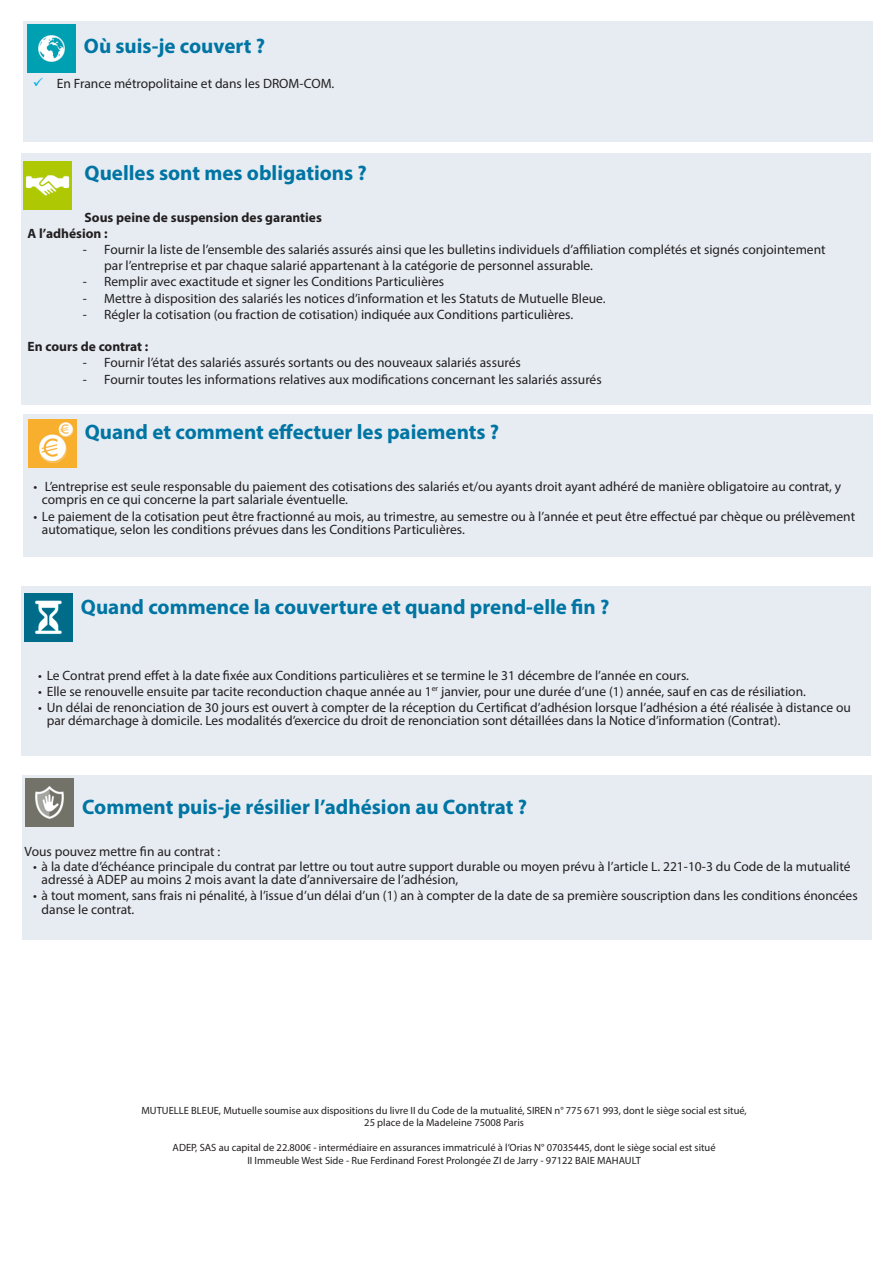
<style>
.page{position:relative;width:893px;height:1263px;background:#fff}
.page>*{position:absolute;margin:0;border:0;box-sizing:border-box;transform-origin:0 0}
.t1{font:700 21px "Myriad Pro";color:#0075a3}
.t2{font:13.5px/13.5px "Myriad Pro";color:#231f20}
.t3{font:700 13.5px/16.2px "Myriad Pro";color:#231f20}
.t4{font:10.5px/12.6px "Myriad Pro";color:#231f20;text-align:center}
</style>
<div class="page">
<div style="left:24px;top:414px;width:849px;height:143px;background:#e6ecf2"></div>
<div style="left:21px;top:586px;width:849px;height:170px;background:#e6ecf2"></div>
<div style="left:23px;top:775px;width:849px;height:165px;background:#e6ecf2"></div>
<div style="left:23px;top:21px;width:849px;height:121px;background:#e6ecf2"></div>
<div style="left:21px;top:153px;width:850px;height:251px;background:#e6ecf2"></div>
<img style="left:26px;top:778px;width:48px;height:48px">
<img style="left:24px;top:161px;width:48px;height:48px">
<img style="left:28px;top:420px;width:48px;height:48px">
<img style="left:24px;top:594px;width:48px;height:48px">
<img style="left:27px;top:25px;width:48px;height:48px">
<h1 class="t1" style="left:84px;top:32px;width:183px">Où suis-je couvert ?</h1>
<p class="t2" style="left:57px;top:77px;width:279px">En France métropolitaine et dans les DROM-COM.</p>
<h1 class="t1" style="left:85px;top:159px;width:284px">Quelles sont mes obligations ?</h1>
<p class="t3" style="left:28px;top:208px;width:296px;text-indent:57px">Sous peine de suspension des garanties<br>A l’adhésion :</p>
<p class="t2" style="left:104px;top:241px;width:723px;line-height:16.2px;text-indent:-21px">- Fournir la liste de l’ensemble des salariés assurés ainsi que les bulletins individuels d’affiliation complétés et signés conjointement par l’entreprise et par chaque salarié appartenant à la catégorie de personnel assurable.</p>
<p class="t2" style="left:83px;top:275px;width:363px">- Remplir avec exactitude et signer les Conditions Particulières</p>
<p class="t2" style="left:83px;top:291px;width:524px">- Mettre à disposition des salariés les notices d’information et les Statuts de Mutuelle Bleue.</p>
<p class="t2" style="left:83px;top:307px;width:492px">- Régler la cotisation (ou fraction de cotisation) indiquée aux Conditions particulières.</p>
<p class="t3" style="left:28px;top:338px;width:122px">En cours de contrat :</p>
<p class="t2" style="left:83px;top:356px;width:439px">- Fournir l’état des salariés assurés sortants ou des nouveaux salariés assurés</p>
<p class="t2" style="left:83px;top:372px;width:520px">- Fournir toutes les informations relatives aux modifications concernant les salariés assurés</p>
<h1 class="t1" style="left:85px;top:418px;width:416px">Quand et comment effectuer les paiements ?</h1>
<p class="t2" style="left:42px;top:479px;width:801px;text-indent:-9px">• L’entreprise est seule responsable du paiement des cotisations des salariés et/ou ayants droit ayant adhéré de manière obligatoire au contrat, y compris en ce qui concerne la part salariale éventuelle.</p>
<p class="t2" style="left:42px;top:509px;width:815px;text-indent:-9px">• Le paiement de la cotisation peut être fractionné au mois, au trimestre, au semestre ou à l’année et peut être effectué par chèque ou prélèvement automatique, selon les conditions prévues dans les Conditions Particulières.</p>
<h1 class="t1" style="left:81px;top:593px;width:530px">Quand commence la couverture et quand prend-elle fin ?</h1>
<p class="t2" style="left:38px;top:668px;width:652px">• Le Contrat prend effet à la date fixée aux Conditions particulières et se termine le 31 décembre de l’année en cours.</p>
<p class="t2" style="left:38px;top:684px;width:769px">• Elle se renouvelle ensuite par tacite reconduction chaque année au 1<sup>er</sup> janvier, pour une durée d’une (1) année, sauf en cas de résiliation.</p>
<p class="t2" style="left:47px;top:700px;width:806px;text-indent:-9px">• Un délai de renonciation de 30 jours est ouvert à compter de la réception du Certificat d’adhésion lorsque l’adhésion a été réalisée à distance ou par démarchage à domicile. Les modalités d’exercice du droit de renonciation sont détaillées dans la Notice d’information (Contrat).</p>
<h1 class="t1" style="left:82px;top:793px;width:446px">Comment puis-je résilier l’adhésion au Contrat ?</h1>
<p class="t2" style="left:25px;top:844px;width:197px">Vous pouvez mettre fin au contrat :</p>
<p class="t2" style="left:42px;top:859px;width:810px;text-indent:-9px">• à la date d’échéance principale du contrat par lettre ou tout autre support durable ou moyen prévu à l’article L. 221-10-3 du Code de la mutualité adressé à ADEP au moins 2 mois avant la date d’anniversaire de l’adhésion,</p>
<p class="t2" style="left:42px;top:889px;width:818px;text-indent:-9px">• à tout moment, sans frais ni pénalité, à l’issue d’un délai d’un (1) an à compter de la date de sa première souscription dans les conditions énoncées danse le contrat.</p>
<p class="t4" style="left:141px;top:1103px;width:607px">MUTUELLE BLEUE, Mutuelle soumise aux dispositions du livre II du Code de la mutualité, SIREN n° 775 671 993, dont le siège social est situé,<br>25 place de la Madeleine 75008 Paris</p>
<p class="t4" style="left:173px;top:1141px;width:544px">ADEP, SAS au capital de 22.800€ - intermédiaire en assurances immatriculé à l’Orias N° 07035445, dont le siège social est situé<br>II Immeuble West Side - Rue Ferdinand Forest Prolongée ZI de Jarry - 97122 BAIE MAHAULT</p>
</div>
